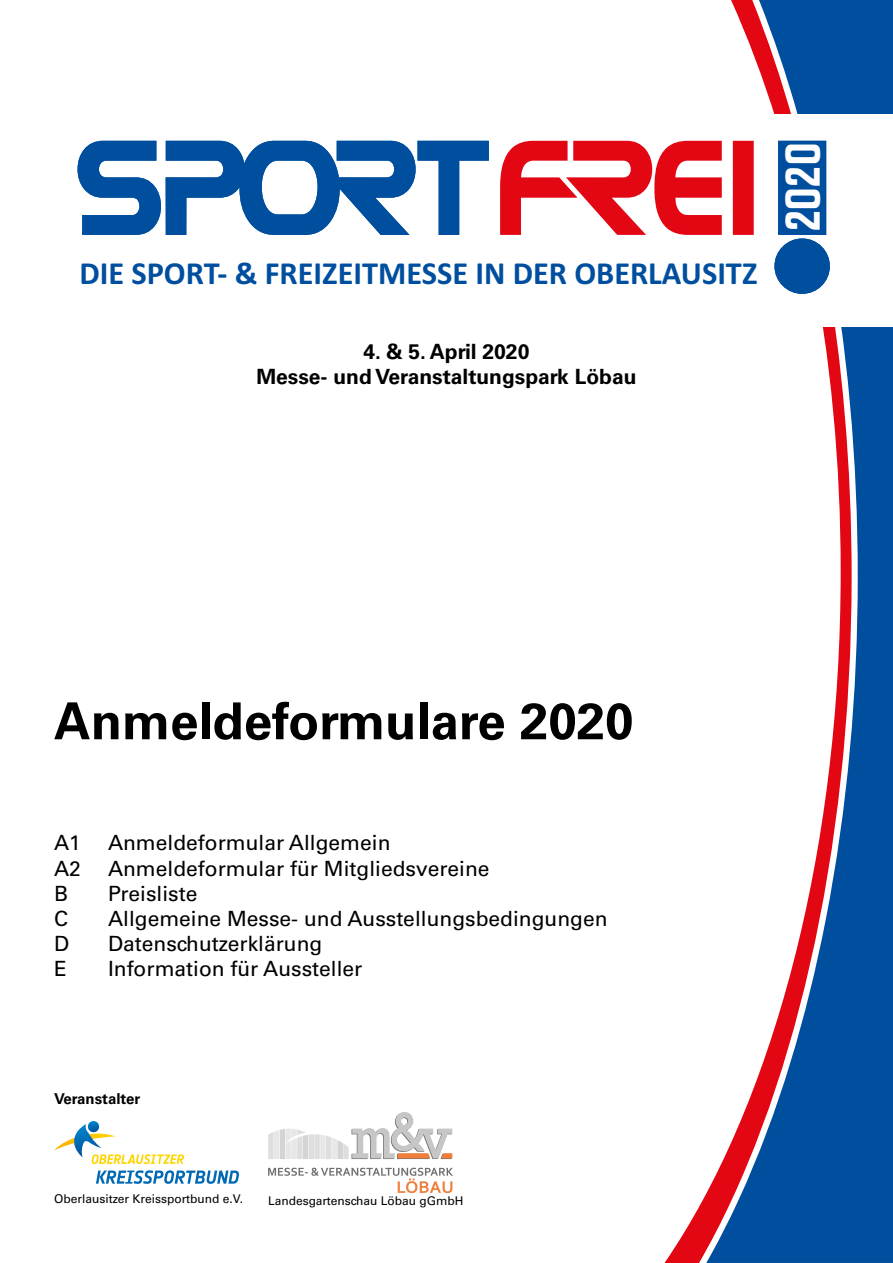
<style>
.page{position:relative;width:893px;height:1263px;background:#fff}
.page>*{position:absolute;margin:0;border:0;box-sizing:border-box;transform-origin:0 0}
.t1{font:700 51px "Univers LT Std";color:#000}
.t2{font:46.95px "Pasadena Serial Bold";color:#fff;scale:.92 1}
.t3{font:700 32.4px "Calibri";color:#004f9f}
.t4{font:21px "Univers LT Std";color:#000}
.t5{font:700 21px/25.2px "Univers LT Std";color:#000;text-align:center}
.t6{font:700 15px "Univers LT Std";color:#000}
.t7{font:12px "Univers LT Std";color:#000}
</style>
<div class="page">
<div style="left:858px;top:0;width:35px;height:1263px;background:#004f9f"></div>
<svg style="left:852px;top:0;width:6px;height:1263px;fill:#004f9f"></svg>
<svg style="left:664px;top:0;width:188px;height:1263px"></svg>
<div style="left:0;top:114px;width:893px;height:212px;background:#fff"></div>
<svg style="left:268px;top:1112px;width:184px;height:47px"></svg>
<svg style="left:268px;top:1168px;width:185px;height:25px"></svg>
<svg style="left:54px;top:1121px;width:130px;height:43px"></svg>
<svg style="left:96px;top:1170px;width:143px;height:14px"></svg>
<svg style="left:78px;top:141px;width:752px;height:153px"></svg>
<h3 class="t3" style="left:79px;top:251px;width:680px">DIE SPORT- &amp; FREIZEITMESSE IN DER OBERLAUSITZ</h3>
<p class="t5" style="left:256px;top:339px;width:382px">4. &amp; 5. April 2020<br>Messe- und Veranstaltungspark Löbau</p>
<h2 class="t2" style="left:777px;top:232px;width:99px;rotate:-90deg">2020</h2>
<h1 class="t1" style="left:54px;top:691px;width:581px">Anmeldeformulare 2020</h1>
<p class="t4" style="left:54px;top:830px;width:28px">A1</p>
<p class="t4" style="left:108px;top:830px;width:284px">Anmeldeformular Allgemein</p>
<p class="t4" style="left:54px;top:856px;width:28px">A2</p>
<p class="t4" style="left:108px;top:856px;width:383px">Anmeldeformular für Mitgliedsvereine</p>
<p class="t4" style="left:54px;top:881px;width:16px">B</p>
<p class="t4" style="left:108px;top:881px;width:91px">Preisliste</p>
<p class="t4" style="left:54px;top:906px;width:16px">C</p>
<p class="t4" style="left:108px;top:906px;width:501px">Allgemeine Messe- und Ausstellungsbedingungen</p>
<p class="t4" style="left:54px;top:931px;width:17px">D</p>
<p class="t4" style="left:108px;top:931px;width:216px">Datenschutzerklärung</p>
<p class="t4" style="left:54px;top:956px;width:14px">E</p>
<p class="t4" style="left:108px;top:956px;width:256px">Information für Aussteller</p>
<p class="t6" style="left:54px;top:1090px;width:88px">Veranstalter</p>
<p class="t7" style="left:54px;top:1192px;width:191px">Oberlausitzer Kreissportbund e.V.</p>
<p class="t7" style="left:268px;top:1194px;width:197px">Landesgartenschau Löbau gGmbH</p>
</div>
